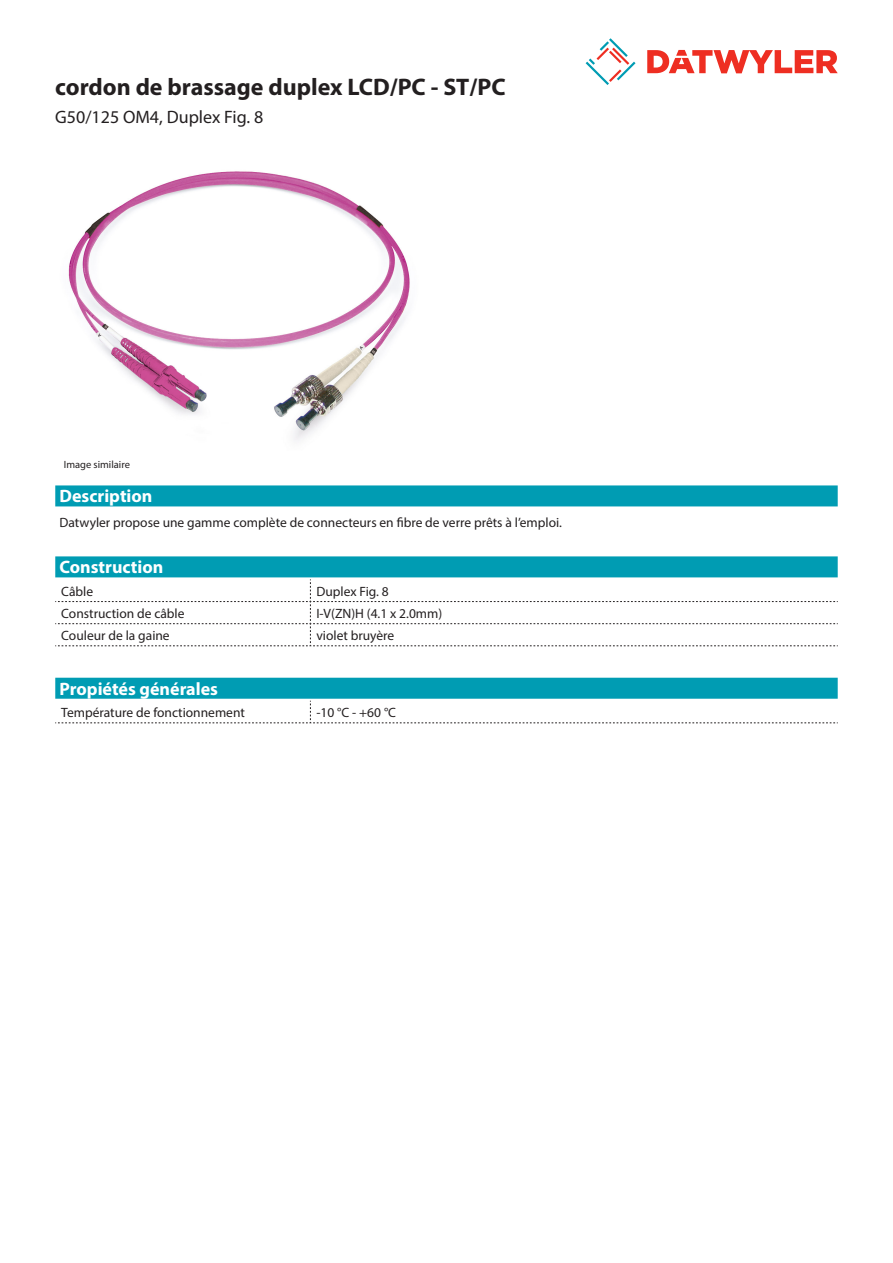
<style>
.page{position:relative;width:893px;height:1263px;background:#fff}
.page>*{position:absolute;margin:0;border:0;box-sizing:border-box;transform-origin:0 0}
.Product_Head{font:700 24px "Myriad Pro";color:#231f20}
.Standard_Head_Proper{font:700 18px "Myriad Pro";color:#fff}
.SubHead{font:18px "Myriad Pro";color:#231f20}
.myriad_light_propert{font:13.5px "Myriad Pro";color:#231f20}
.Standard_text{font:13.5px "Myriad Pro";color:#231f20}
.imagetext{font:10.5px "Myriad Pro";color:#231f20}
</style>
<div class="page">
<svg style="left:586px;top:38px;width:49px;height:47px"></svg>
<svg style="left:647px;top:50px;width:191px;height:23px"></svg>
<div style="left:55px;top:556px;width:783px;height:21px;background:#009cb3"></div>
<svg style="left:55px;top:579px;width:783px;height:67px"></svg>
<img style="left:68px;top:171px;width:342px;height:270px">
<div style="left:55px;top:485px;width:783px;height:21px;background:#009cb3"></div>
<div style="left:55px;top:678px;width:783px;height:21px;background:#009cb3"></div>
<svg style="left:55px;top:701px;width:783px;height:23px"></svg>
<p class="Product_Head" style="left:55px;top:71px;width:452px">cordon de brassage duplex LCD/PC - ST/PC</p>
<p class="SubHead" style="left:55px;top:105px;width:210px">G50/125 OM4, Duplex Fig. 8</p>
<p class="imagetext" style="left:64px;top:458px;width:68px">Image similaire</p>
<p class="Standard_Head_Proper" style="left:60px;top:485px;width:94px">Description</p>
<p class="Standard_text" style="left:60px;top:514px;width:504px">Datwyler propose une gamme complète de connecteurs en fibre de verre prêts à l’emploi.</p>
<p class="Standard_Head_Proper" style="left:60px;top:556px;width:105px">Construction</p>
<p class="myriad_light_propert" style="left:61px;top:583px;width:33px">Câble</p>
<p class="myriad_light_propert" style="left:316px;top:583px;width:74px">Duplex Fig. 8</p>
<p class="myriad_light_propert" style="left:61px;top:605px;width:125px">Construction de câble</p>
<p class="myriad_light_propert" style="left:316px;top:605px;width:127px">I-V(ZN)H (4.1 x 2.0mm)</p>
<p class="myriad_light_propert" style="left:61px;top:627px;width:110px">Couleur de la gaine</p>
<p class="myriad_light_propert" style="left:316px;top:627px;width:79px">violet bruyère</p>
<p class="Standard_Head_Proper" style="left:60px;top:677px;width:160px">Propiétés générales</p>
<p class="myriad_light_propert" style="left:61px;top:704px;width:185px">Température de fonctionnement</p>
<p class="myriad_light_propert" style="left:316px;top:704px;width:81px">-10 °C - +60 °C</p>
</div>
